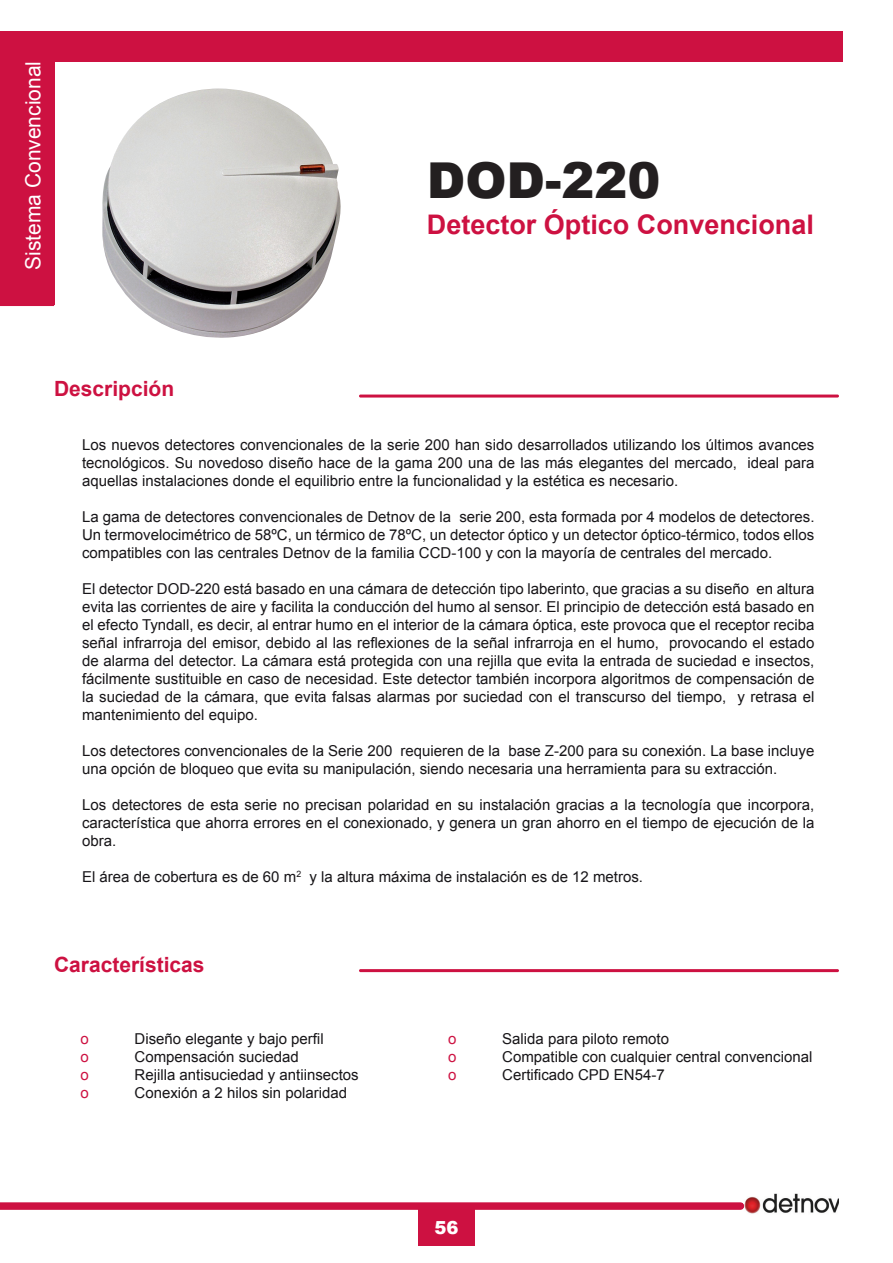
<style>
.page{position:relative;width:893px;height:1263px;background:#fff}
.page>*{position:absolute;margin:0;border:0;box-sizing:border-box;transform-origin:0 0}
.t1{font:900 49.5px "Arial";color:#231f20}
.t2{font:700 27px "Arial";color:#cd1141}
.t3{font:700 21px "Arial";color:#cd1141}
.t4{font:21px "Arial";color:#fff}
.t5{font:900 18px "Arial";color:#fff}
.t6{font:15px/18px "Arial";color:#171518;text-align:justify}
.t7{font:15px "Arial";color:#cd1141}
</style>
<div class="page">
<div style="left:418px;top:1209px;width:56px;height:37px;background:#cd1141"></div>
<img style="left:744px;top:1193px;width:95px;height:21px">
<svg style="left:0;top:1202px;width:744px;height:8px"></svg>
<div style="left:47px;top:32px;width:792px;height:30px;background:#cd1141"></div>
<hr style="left:359px;top:395px;width:480px;height:3px;background:#cd1141;border-radius:2px">
<div style="left:0;top:32px;width:54px;height:274px;background:#cd1141"></div>
<hr style="left:359px;top:969px;width:480px;height:3px;background:#cd1141;border-radius:2px">
<img style="left:102px;top:89px;width:239px;height:249px">
<h3 class="t4" style="left:19px;top:270px;width:210px;rotate:-90deg">Sistema Convencional</h3>
<h1 class="t1" style="left:427px;top:144px;width:235px">DOD-220</h1>
<h2 class="t2" style="left:427px;top:207px;width:389px">Detector Óptico Convencional</h2>
<h3 class="t3" style="left:54px;top:375px;width:122px">Descripción</h3>
<p class="t6" style="left:82px;top:436px;width:734px">Los nuevos detectores convencionales de la serie 200 han sido desarrollados utilizando los últimos avances tecnológicos. Su novedoso diseño hace de la gama 200 una de las más elegantes del mercado, ideal para aquellas instalaciones donde el equilibrio entre la funcionalidad y la estética es necesario.</p>
<p class="t6" style="left:82px;top:508px;width:734px">La gama de detectores convencionales de Detnov de la serie 200, esta formada por 4 modelos de detectores.<br>Un termovelocimétrico de 58ºC, un térmico de 78ºC, un detector óptico y un detector óptico-térmico, todos ellos compatibles con las centrales Detnov de la familia CCD-100 y con la mayoría de centrales del mercado.</p>
<p class="t6" style="left:82px;top:580px;width:734px">El detector DOD-220 está basado en una cámara de detección tipo laberinto, que gracias a su diseño en altura evita las corrientes de aire y facilita la conducción del humo al sensor. El principio de detección está basado en el efecto Tyndall, es decir, al entrar humo en el interior de la cámara óptica, este provoca que el receptor reciba señal infrarroja del emisor, debido al las reflexiones de la señal infrarroja en el humo, provocando el estado de alarma del detector. La cámara está protegida con una rejilla que evita la entrada de suciedad e insectos, fácilmente sustituible en caso de necesidad. Este detector también incorpora algoritmos de compensación de la suciedad de la cámara, que evita falsas alarmas por suciedad con el transcurso del tiempo, y retrasa el mantenimiento del equipo.</p>
<p class="t6" style="left:82px;top:742px;width:734px">Los detectores convencionales de la Serie 200 requieren de la base Z-200 para su conexión. La base incluye una opción de bloqueo que evita su manipulación, siendo necesaria una herramienta para su extracción.</p>
<p class="t6" style="left:82px;top:796px;width:734px">Los detectores de esta serie no precisan polaridad en su instalación gracias a la tecnología que incorpora, característica que ahorra errores en el conexionado, y genera un gran ahorro en el tiempo de ejecución de la obra.</p>
<p class="t6" style="left:82px;top:868px;width:562px">El área de cobertura es de 60 m<sup>2</sup> y la altura máxima de instalación es de 12 metros.</p>
<h3 class="t3" style="left:54px;top:951px;width:152px">Características</h3>
<p class="t7" style="left:81px;top:1029px;width:10px">o</p>
<p class="t6" style="left:135px;top:1030px;width:191px">Diseño elegante y bajo perfil</p>
<p class="t7" style="left:81px;top:1047px;width:10px">o</p>
<p class="t6" style="left:135px;top:1048px;width:166px">Compensación suciedad</p>
<p class="t7" style="left:81px;top:1065px;width:10px">o</p>
<p class="t6" style="left:135px;top:1066px;width:226px">Rejilla antisuciedad y antiinsectos</p>
<p class="t7" style="left:81px;top:1083px;width:10px">o</p>
<p class="t6" style="left:135px;top:1084px;width:214px">Conexión a 2 hilos sin polaridad</p>
<p class="t7" style="left:448px;top:1029px;width:10px">o</p>
<p class="t6" style="left:502px;top:1030px;width:168px">Salida para piloto remoto</p>
<p class="t7" style="left:448px;top:1047px;width:10px">o</p>
<p class="t6" style="left:502px;top:1048px;width:312px">Compatible con cualquier central convencional</p>
<p class="t7" style="left:448px;top:1065px;width:10px">o</p>
<p class="t6" style="left:502px;top:1066px;width:164px">Certificado CPD EN54-7</p>
<p class="t5" style="left:434px;top:1214px;width:26px">56</p>
</div>
